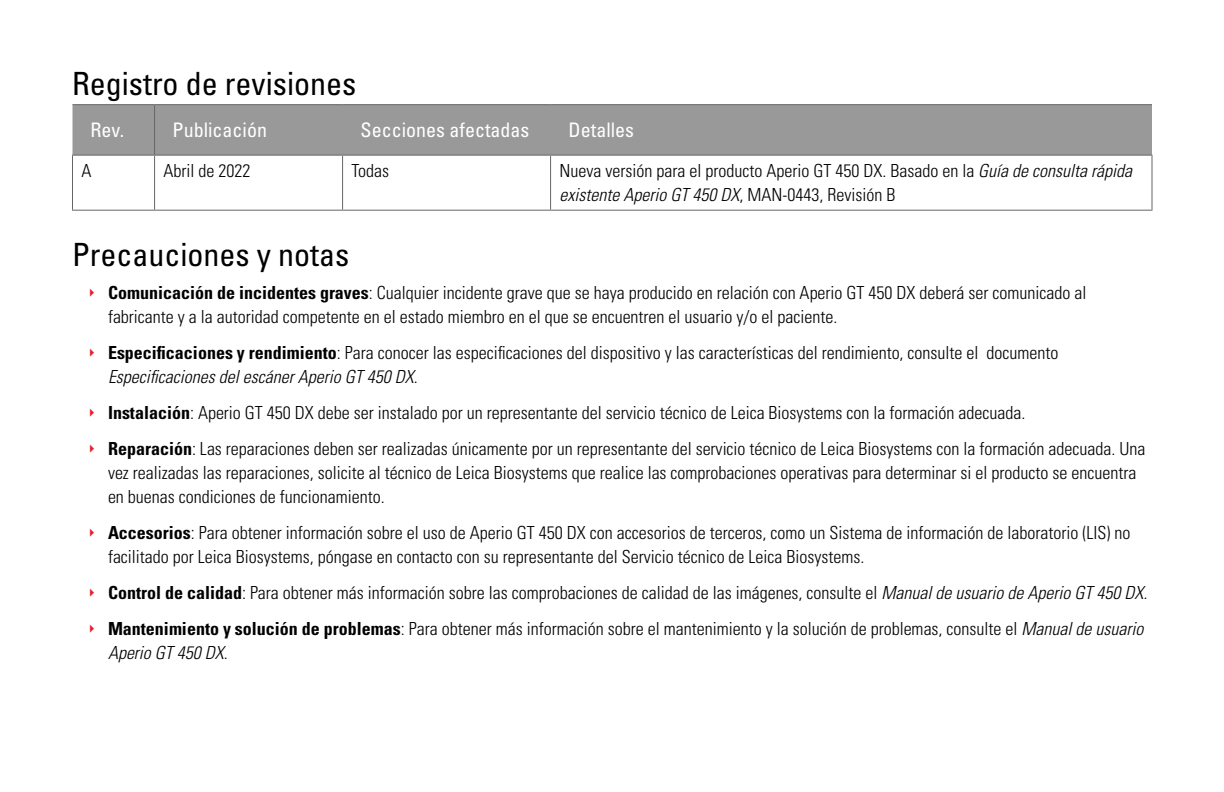
<style>
.page{position:relative;width:1224px;height:792px;background:#fff}
.page>*{position:absolute;margin:0;border:0;box-sizing:border-box;transform-origin:0 0}
.t1{font:condensed 32px "Univers LT Std";color:#000}
.t2{font:condensed 20px "Univers LT Std";color:#fff}
.t3{font:300 condensed 18px/24px "Univers LT Std";color:#000}
.t4{font:italic 300 condensed 18px "Univers LT Std";color:#000}
.s1{font-style:italic}
.s2{font-weight:700}
.s3{font-style:normal}
</style>
<div class="page">
<div style="left:72px;top:105px;width:1080px;height:50px;background:#999"></div>
<svg style="left:73px;top:156px;width:1079px;height:54px"></svg>
<hr style="left:72px;top:155px;width:83px;height:1px;background:#666">
<hr style="left:154px;top:105px;width:1px;height:50px;background:#666">
<hr style="left:155px;top:155px;width:188px;height:1px;background:#666">
<hr style="left:343px;top:155px;width:208px;height:1px;background:#666">
<hr style="left:551px;top:155px;width:601px;height:1px;background:#666">
<hr style="left:72px;top:104px;width:83px;height:1px;background:#666">
<hr style="left:155px;top:104px;width:188px;height:1px;background:#666">
<hr style="left:343px;top:104px;width:208px;height:1px;background:#666">
<hr style="left:551px;top:104px;width:601px;height:1px;background:#666">
<hr style="left:72px;top:156px;width:1px;height:54px;background:#666">
<hr style="left:154px;top:156px;width:1px;height:54px;background:#666">
<hr style="left:342px;top:156px;width:1px;height:54px;background:#666">
<hr style="left:550px;top:156px;width:1px;height:54px;background:#666">
<hr style="left:1152px;top:156px;width:1px;height:54px;background:#666">
<hr style="left:72px;top:210px;width:83px;height:1px;background:#666">
<hr style="left:155px;top:210px;width:188px;height:1px;background:#666">
<hr style="left:343px;top:210px;width:208px;height:1px;background:#666">
<hr style="left:551px;top:210px;width:601px;height:1px;background:#666">
<h1 class="t1" style="left:72px;top:64px;width:286px">Registro de revisiones</h1>
<p class="t2" style="left:90px;top:117px;width:35px">Rev.</p>
<p class="t2" style="left:173px;top:117px;width:96px">Publicación</p>
<p class="t2" style="left:361px;top:117px;width:170px">Secciones afectadas</p>
<p class="t2" style="left:569px;top:117px;width:67px">Detalles</p>
<p class="t3" style="left:82px;top:159px;width:12px">A</p>
<p class="t3" style="left:164px;top:159px;width:88px">Abril de 2022</p>
<p class="t3" style="left:352px;top:159px;width:39px">Todas</p>
<p class="t3" style="left:560px;top:159px;width:574px">Nueva versión para el producto Aperio GT 450 DX. Basado en la <span class="s1">Guía de consulta rápida existente Aperio GT 450 DX</span>, MAN-0443, Revisión B</p>
<h1 class="t1" style="left:72px;top:234px;width:279px">Precauciones y notas</h1>
<p class="t3" style="left:108px;top:280px;width:980px"><span class="s2">Comunicación de incidentes graves</span>: Cualquier incidente grave que se haya producido en relación con Aperio GT 450 DX deberá ser comunicado al fabricante y a la autoridad competente en el estado miembro en el que se encuentren el usuario y/o el paciente.</p>
<p class="t3" style="left:108px;top:340px;width:952px"><span class="s2">Especificaciones y rendimiento</span>: Para conocer las especificaciones del dispositivo y las características del rendimiento, consulte el documento<br><span class="s1">Especificaciones del escáner Aperio GT 450 DX</span>.</p>
<p class="t3" style="left:108px;top:394px;width:1039px;line-height:36px"><span class="s2">Instalación</span>: Aperio GT 450 DX debe ser instalado por un representante del servicio técnico de Leica Biosystems con la formación adecuada.<br><span class="s2">Reparación</span>: Las reparaciones deben ser realizadas únicamente por un representante del servicio técnico de Leica Biosystems con la formación adecuada. Una</p>
<p class="t3" style="left:108px;top:460px;width:1030px">vez realizadas las reparaciones, solicite al técnico de Leica Biosystems que realice las comprobaciones operativas para determinar si el producto se encuentra en buenas condiciones de funcionamiento.</p>
<p class="t3" style="left:108px;top:520px;width:1024px"><span class="s2">Accesorios</span>: Para obtener información sobre el uso de Aperio GT 450 DX con accesorios de terceros, como un Sistema de información de laboratorio (LIS) no facilitado por Leica Biosystems, póngase en contacto con su representante del Servicio técnico de Leica Biosystems.</p>
<p class="t3" style="left:108px;top:574px;width:1041px;line-height:36px"><span class="s2">Control de calidad</span>: Para obtener más información sobre las comprobaciones de calidad de las imágenes, consulte el <span class="s1">Manual de usuario de Aperio GT 450 DX.<br></span><span class="s2">Mantenimiento y solución de problemas</span>: Para obtener más información sobre el mantenimiento y la solución de problemas, consulte el <span class="s1">Manual de usuario</span></p>
<p class="t4" style="left:108px;top:642px;width:121px">Aperio GT 450 DX<span class="s3">.</span></p>
</div>
